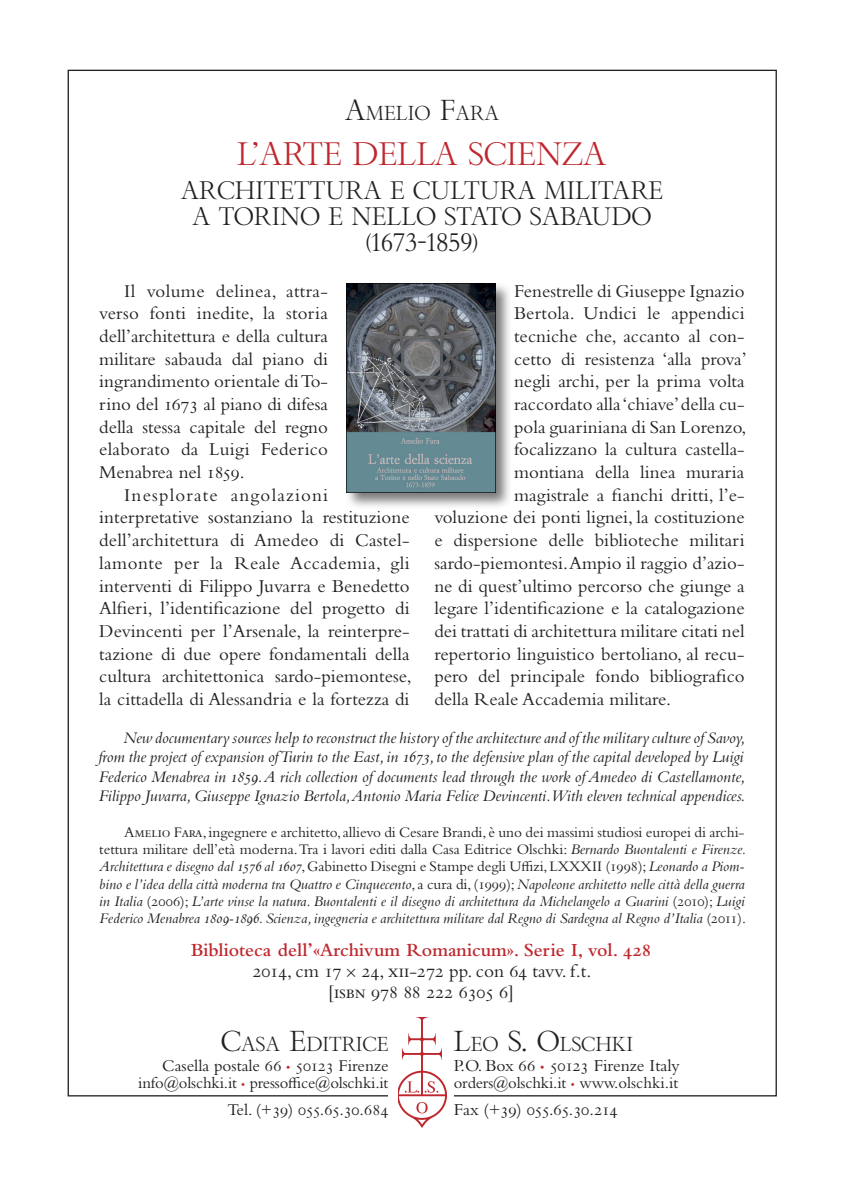
<style>
.page{position:relative;width:844px;height:1191px;background:#fff}
.page>*{position:absolute;margin:0;border:0;box-sizing:border-box;transform-origin:0 0}
._2_titolo{font:31.5px "Bembo Titling MT Std";color:#be272d}
._3_sottotitolo{font:24.5px/26.2px "Bembo Titling MT Std";color:#231f20;text-align:center}
._1_autore{font:19.6px "Bembo Titling MT Std";color:#231f20}
._7_dati{font:19.25px "Bembo Std";color:#231f20}
._6_collana{font:600 19.25px "Bembo Std";color:#be272d}
._5_testo{font:18.9px/22.8px "Bembo Std";letter-spacing:.005em;color:#231f20;text-align:justify}
.t1{font:17.5px "Bembo Std";color:#231f20}
.t2{font:17.5px "Bembo Std";letter-spacing:-.02em;color:#231f20}
.t3{font:17.15px "Bembo Std";color:#231f20}
.t4{font:17.15px "Bembo Std";letter-spacing:-.02em;color:#231f20}
._5_testo_inglese{font:italic 16.8px/19.2px "Bembo Std";color:#231f20;text-align:justify}
.t5{font:16.62px "Bembo Std";letter-spacing:-.01em;color:#231f20}
._5_testo-2{font:italic 15.22px/17.3px "Bembo Std";color:#231f20;text-align:justify}
.s1{font-size:28px}
.s2{font-style:normal}
.s3{font-family:"Bembo Cost"}
.s4{font-size:11.9px;color:#be272d}
.s5{font-size:11.38px;color:#be272d}
.s6{font-size:12.25px;color:#be272d}
</style>
<div class="page">
<img style="left:398px;top:1017px;width:48px;height:110px">
<div style="left:344px;top:282px;width:168px;height:228px;background:#231f20;opacity:.6"></div>
<img style="left:346px;top:284px;width:149px;height:208px">
<p class="_1_autore" style="left:345px;top:101px;width:155px"><span class="s1">A</span>MELIO <span class="s1">F</span>ARA</p>
<p class="_2_titolo" style="left:237px;top:134px;width:371px">L’ARTE DELLA SCIENZA</p>
<p class="_3_sottotitolo" style="left:181px;top:177px;width:483px">ARCHITETTURA E CULTURA MILITARE<br>A TORINO E NELLO STATO SABAUDO (1673-1859)</p>
<p class="_5_testo" style="left:514px;top:279px;width:232px">Fenestrelle di Giuseppe Ignazio</p>
<p class="_5_testo" style="left:514px;top:301px;width:232px">Bertola. Undici le appendici</p>
<p class="_5_testo" style="left:514px;top:324px;width:232px">tecniche che, accanto al con-</p>
<p class="_5_testo" style="left:514px;top:347px;width:234px">cetto di resistenza ‘alla prova’</p>
<p class="_5_testo" style="left:514px;top:370px;width:232px">negli archi, per la prima volta</p>
<p class="_5_testo" style="left:514px;top:392px;width:232px">raccordato alla ‘chiave’ della cu-</p>
<p class="_5_testo" style="left:514px;top:415px;width:234px">pola guariniana di San Lorenzo,</p>
<p class="_5_testo" style="left:514px;top:438px;width:232px">focalizzano la cultura castella-</p>
<p class="_5_testo" style="left:514px;top:460px;width:232px">montiana della linea muraria</p>
<p class="_5_testo" style="left:514px;top:483px;width:232px">magistrale a fianchi dritti, l’e-</p>
<p class="_5_testo" style="left:434px;top:506px;width:312px">voluzione dei ponti lignei, la costituzione</p>
<p class="_5_testo" style="left:434px;top:528px;width:312px">e dispersione delle biblioteche militari</p>
<p class="_5_testo" style="left:434px;top:551px;width:312px">sardo-piemontesi. Ampio il raggio d’azio-</p>
<p class="_5_testo" style="left:434px;top:574px;width:312px">ne di quest’ultimo percorso che giunge a</p>
<p class="_5_testo" style="left:434px;top:596px;width:312px">legare l’identificazione e la catalogazione</p>
<p class="_5_testo" style="left:434px;top:619px;width:311px">dei trattati di architettura militare citati nel</p>
<p class="_5_testo" style="left:434px;top:642px;width:312px">repertorio linguistico bertoliano, al recu-</p>
<p class="_5_testo" style="left:434px;top:664px;width:312px">pero del principale fondo bibliografico</p>
<p class="_5_testo" style="left:434px;top:687px;width:238px">della Reale Accademia militare.</p>
<p class="_5_testo_inglese" style="left:98px;top:728px;width:648px;text-indent:25px">New documentary sources help to reconstruct the history of the architecture and of the military culture of Savoy, from the project of expansion of Turin to the East, in 1673, to the defensive plan of the capital developed by Luigi Federico Menabrea in 1859. A rich collection of documents lead through the work of Amedeo di Castellamonte, Filippo Juvarra, Giuseppe Ignazio Bertola, Antonio Maria Felice Devincenti. With eleven technical appendices.</p>
<p class="_5_testo" style="left:99px;top:279px;width:230px;text-indent:25px">Il volume delinea, attra&shy;verso fonti inedite, la storia dell’architettura e della cultura militare sabauda dal piano di ingrandimento orientale di To&shy;rino del 1673 al piano di difesa della stessa capitale del regno elaborato da Luigi Federico Menabrea nel 1859.</p>
<p class="_5_testo" style="left:99px;top:483px;width:314px;text-align:left;text-indent:25px">Inesplorate angolazioni interpretative sostanziano la restituzione dell’architettura di Amedeo di Castel&shy;lamonte per la Reale Accademia, gli interventi di Filippo Juvarra e Benedetto Alfieri, l’identificazione del progetto di Devincenti per l’Arsenale, la reinterpre&shy;tazione di due opere fondamentali della cultura architettonica sardo-piemontese, la cittadella di Alessandria e la fortezza di</p>
<p class="_5_testo-2" style="left:99px;top:823px;width:648px;text-indent:25px"><span class="s2">Amelio Fara, ingegnere e architetto, allievo di Cesare Brandi, è uno dei massimi studiosi europei di archi&shy;tettura militare dell’età moderna. Tra i lavori editi dalla Casa Editrice Olschki:</span> Bernardo Buontalenti e Firenze.<br>Architettura e disegno dal 1576 al 1607<span class="s2">, Gabinetto Disegni e Stampe degli Uffizi, LXXXII (1998);</span> Leonardo a Piom&shy;bino e l’idea della città moderna tra Quattro e Cinquecento<span class="s2">, a cura di, (1999);</span>Napoleone architetto nelle città della guerra in Italia <span class="s2">(2006);</span> L’arte vinse la natura. Buontalenti e il disegno di architettura da Michelangelo a Guarini <span class="s2">(2010);</span> Luigi Federico Menabrea 1809-1896. Scienza, ingegneria e architettura militare dal Regno di Sardegna al Regno d’Italia <span class="s2">(2011).</span></p>
<p class="_6_collana" style="left:191px;top:939px;width:461px">Biblioteca dell’«Archivum Romanicum». Serie I, vol. 428</p>
<p class="_7_dati" style="left:252px;top:960px;width:340px">2014, cm 17 <span class="s3">¥</span> 24, xii-272 pp. con 64 tavv. f.t.</p>
<p class="_7_dati" style="left:328px;top:981px;width:187px">[isbn 978 88 222 6305 6]</p>
<p class="_1_autore" style="left:221px;top:1031px;width:169px"><span class="s1">C</span>ASA <span class="s1">E</span>DITRICE</p>
<p class="t3" style="left:162px;top:1055px;width:228px">Casella postale 66 <span class="s4">•</span> 50123 Firenze</p>
<p class="t5" style="left:138px;top:1073px;width:251px">info@olschki.it <span class="s5">•</span> pressoffice@olschki.it</p>
<p class="t4" style="left:227px;top:1099px;width:162px">Tel. (+39) 055.65.30.684</p>
<p class="_1_autore" style="left:453px;top:1031px;width:181px"><span class="s1">L</span>EO <span class="s1">S. O</span>LSCHKI</p>
<p class="t1" style="left:453px;top:1054px;width:227px">P.O. Box 66 <span class="s6">•</span> 50123 Firenze Italy</p>
<p class="t5" style="left:453px;top:1073px;width:226px">orders@olschki.it <span class="s5">•</span> www.olschki.it</p>
<p class="t2" style="left:453px;top:1098px;width:165px">Fax (+39) 055.65.30.214</p>
</div>
